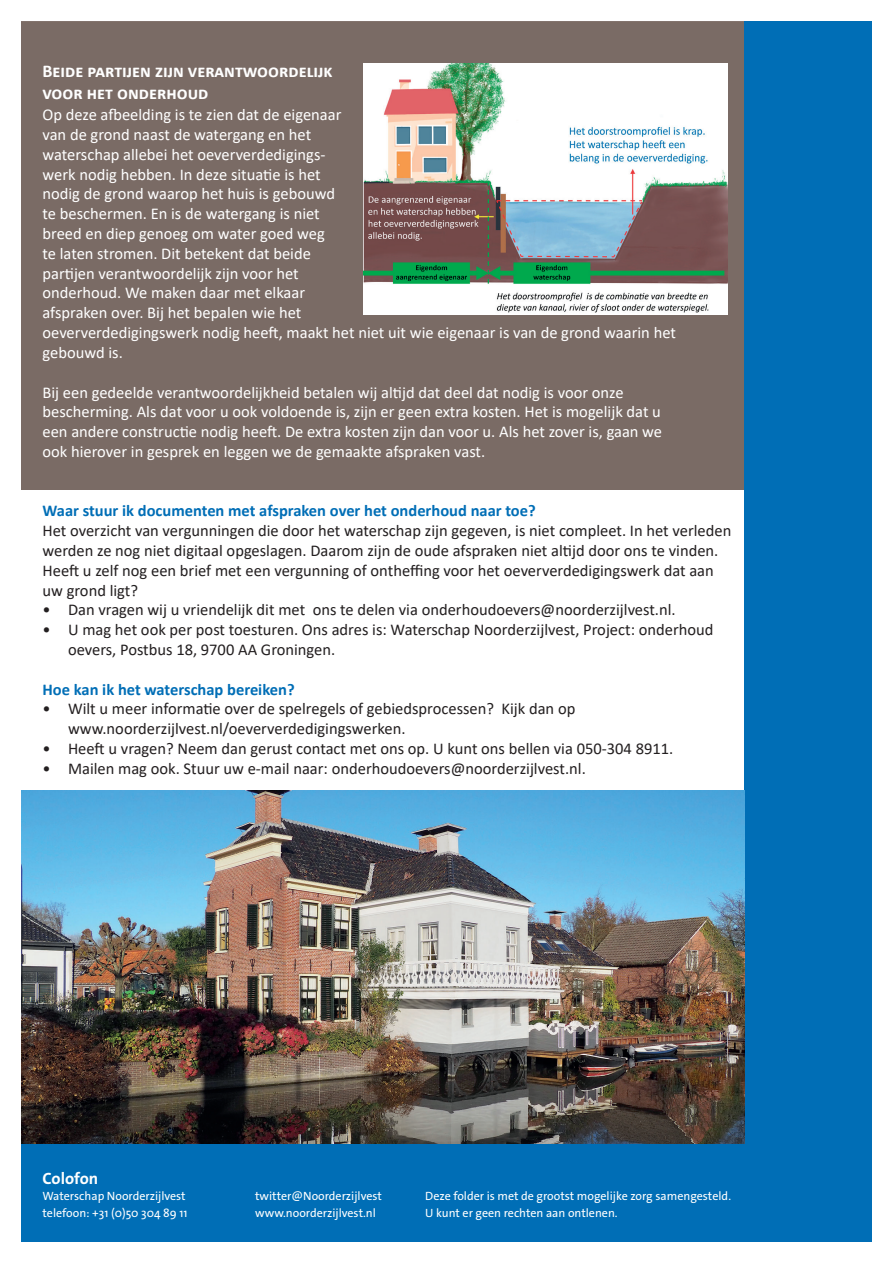
<style>
.page{position:relative;width:893px;height:1263px;background:#fff}
.page>*{position:absolute;margin:0;border:0;box-sizing:border-box;transform-origin:0 0}
.alineakop_wit{font:700 18px/21.6px "Calibri";color:#fff}
.broodtekst-wit{font:16.5px/19.8px "Calibri";color:#fff}
.broodtekst{font:16.5px/19.8px "Calibri";color:#231f20}
.alineakop{font:700 16.5px "Calibri";color:#006eb6}
.colofontekst{font:700 16.5px "The Sans Os F";color:#fff}
.colofontekst-2{font:12px "The Sans Os F";color:#fff}
</style>
<div class="page">
<div style="left:21px;top:1140px;width:746px;height:102px;background:#006eb6"></div>
<div style="left:21px;top:21px;width:723px;height:469px;background:#7a6b65"></div>
<div style="left:744px;top:21px;width:128px;height:1221px;background:#006eb6"></div>
<img style="left:21px;top:791px;width:723px;height:353px">
<img style="left:364px;top:64px;width:363px;height:251px">
<p class="alineakop_wit" style="left:43px;top:60px;width:291px">Beide partijen zijn verantwoordelijk voor het onderhoud</p>
<p class="broodtekst-wit" style="left:43px;top:104px;width:635px">Op deze afbeelding is te zien dat de eigenaar<br>van de grond naast de watergang en het<br>waterschap allebei het oeververdedigings-<br>werk nodig hebben. In deze situatie is het<br>nodig de grond waarop het huis is gebouwd<br>te beschermen. En is de watergang is niet<br>breed en diep genoeg om water goed weg<br>te laten stromen. Dit betekent dat beide<br>partijen verantwoordelijk zijn voor het<br>onderhoud. We maken daar met elkaar<br>afspraken over. Bij het bepalen wie het<br>oeververdedigingswerk nodig heeft, maakt het niet uit wie eigenaar is van de grond waarin het gebouwd is.</p>
<p class="broodtekst-wit" style="left:43px;top:382px;width:621px">Bij een gedeelde verantwoordelijkheid betalen wij altijd dat deel dat nodig is voor onze bescherming. Als dat voor u ook voldoende is, zijn er geen extra kosten. Het is mogelijk dat u een andere constructie nodig heeft. De extra kosten zijn dan voor u. Als het zover is, gaan we ook hierover in gesprek en leggen we de gemaakte afspraken vast.</p>
<p class="alineakop" style="left:43px;top:499px;width:495px">Waar stuur ik documenten met afspraken over het onderhoud naar toe?</p>
<p class="broodtekst" style="left:43px;top:520px;width:690px">Het overzicht van vergunningen die door het waterschap zijn gegeven, is niet compleet. In het verleden werden ze nog niet digitaal opgeslagen. Daarom zijn de oude afspraken niet altijd door ons te vinden.<br>Heeft u zelf nog een brief met een vergunning of ontheffing voor het oeververdedigingswerk dat aan uw grond ligt?</p>
<p class="broodtekst" style="left:43px;top:599px;width:635px">• Dan vragen wij u vriendelijk dit met ons te delen via onderhoudoevers@noorderzijlvest.nl.</p>
<p class="broodtekst" style="left:68px;top:619px;width:647px;text-indent:-26px">• U mag het ook per post toesturen. Ons adres is: Waterschap Noorderzijlvest, Project: onderhoud oevers, Postbus 18, 9700 AA Groningen.</p>
<p class="alineakop" style="left:43px;top:677px;width:254px">Hoe kan ik het waterschap bereiken?</p>
<p class="broodtekst" style="left:68px;top:698px;width:509px;text-indent:-26px">• Wilt u meer informatie over de spelregels of gebiedsprocessen? Kijk dan op www.noorderzijlvest.nl/oeververdedigingswerken.</p>
<p class="broodtekst" style="left:43px;top:738px;width:632px">• Heeft u vragen? Neem dan gerust contact met ons op. U kunt ons bellen via 050-304 8911.</p>
<p class="broodtekst" style="left:43px;top:758px;width:545px">• Mailen mag ook. Stuur uw e-mail naar: onderhoudoevers@noorderzijlvest.nl.</p>
<p class="colofontekst" style="left:43px;top:1167px;width:57px">Colofon</p>
<p class="colofontekst-2" style="left:43px;top:1188px;width:145px">Waterschap Noorderzijlvest</p>
<p class="colofontekst-2" style="left:255px;top:1188px;width:128px">twitter@Noorderzijlvest</p>
<p class="colofontekst-2" style="left:425px;top:1188px;width:307px">Deze folder is met de grootst mogelijke zorg samengesteld.</p>
<p class="colofontekst-2" style="left:43px;top:1205px;width:147px">telefoon: +31 (0)50 304 89 11</p>
<p class="colofontekst-2" style="left:255px;top:1205px;width:122px">www.noorderzijlvest.nl</p>
<p class="colofontekst-2" style="left:425px;top:1205px;width:194px">U kunt er geen rechten aan ontlenen.</p>
</div>
